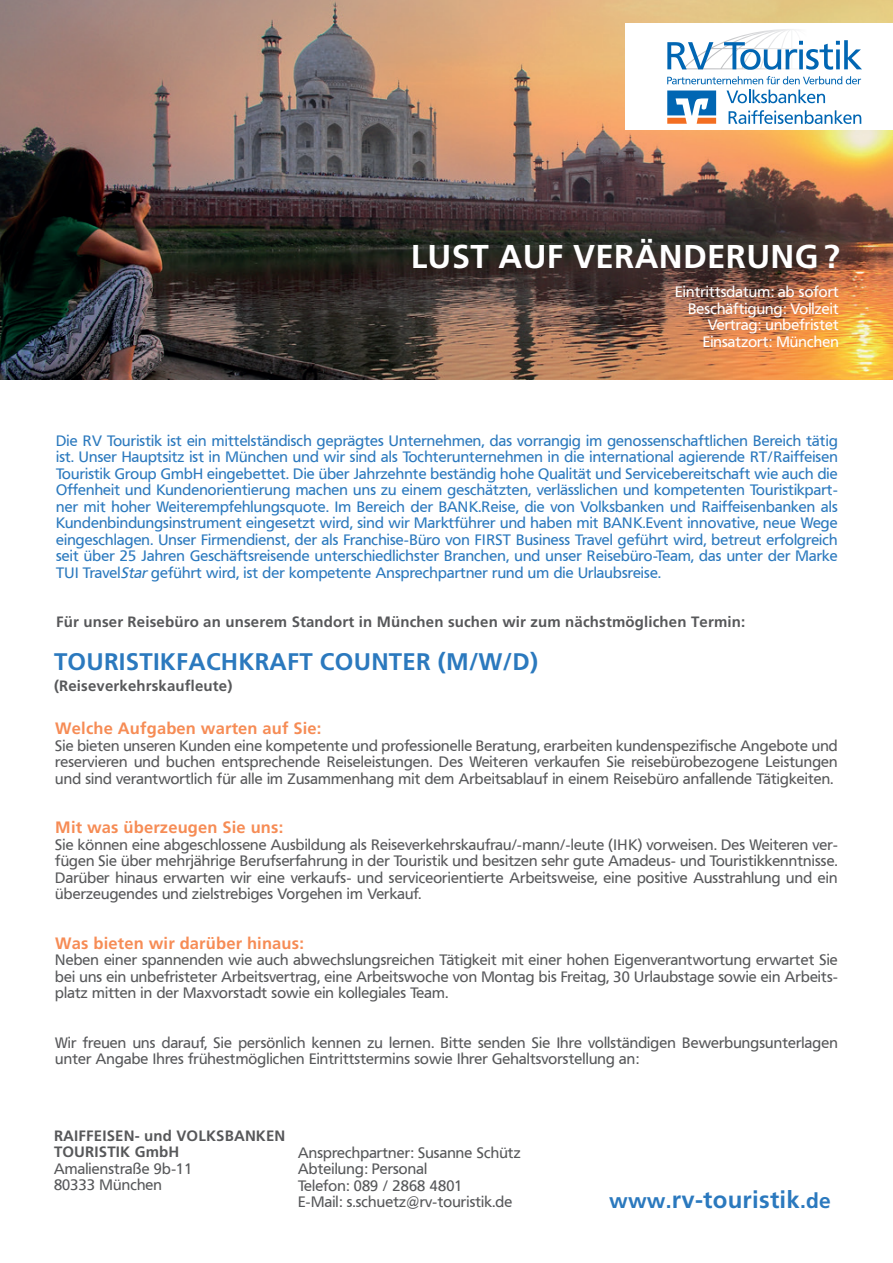
<style>
.page{position:relative;width:893px;height:1263px;background:#fff}
.page>*{position:absolute;margin:0;border:0;box-sizing:border-box;transform-origin:0 0}
.t1{font:700 33px "Frutiger";letter-spacing:.01em;color:#fff}
.t2{font:700 24px "Frutiger";letter-spacing:.01em;color:#2b79be}
.t3{font:700 16.5px "Frutiger";letter-spacing:.01em;color:#f68c55}
.t4{font:15px/16.5px "Frutiger BSK";letter-spacing:.01em;color:#57585a;text-align:justify}
.t5{font:15px/16.5px "Frutiger BSK";letter-spacing:.01em;color:#2b79be;text-align:justify}
.t6{font:700 15px/16.5px "Frutiger";letter-spacing:.01em;color:#57585a}
.t7{font:15px/16.5px "Frutiger BSK";letter-spacing:.01em;color:#fff;text-align:right}
.s1{font-style:italic}
.s2{font-size:21px}
</style>
<div class="page">
<img style="left:0;top:0;width:893px;height:379px">
<div style="left:625px;top:23px;width:268px;height:107px;background:#fff"></div>
<svg style="left:667px;top:76px;width:194px;height:8px"></svg>
<svg style="left:729px;top:110px;width:132px;height:14px"></svg>
<svg style="left:726px;top:90px;width:99px;height:13px"></svg>
<svg style="left:667px;top:29px;width:195px;height:41px"></svg>
<svg style="left:667px;top:91px;width:49px;height:33px"></svg>
<h1 class="t1" style="left:411px;top:237px;width:431px">LUST AUF VERÄNDERUNG ?</h1>
<p class="t7" style="left:675px;top:284px;width:165px">Eintrittsdatum: ab sofort<br>Beschäftigung: Vollzeit<br>Vertrag: unbefristet<br>Einsatzort: München</p>
<p class="t5" style="left:56px;top:432px;width:783px">Die RV Touristik ist ein mittelständisch geprägtes Unternehmen, das vorrangig im genossenschaftlichen Bereich tätig ist. Unser Hauptsitz ist in München und wir sind als Tochterunternehmen in die international agierende RT/Raiffeisen Touristik Group GmbH eingebettet. Die über Jahrzehnte beständig hohe Qualität und Servicebereitschaft wie auch die Offenheit und Kundenorientierung machen uns zu einem geschätzten, verlässlichen und kompetenten Touristikpart&shy;ner mit hoher Weiterempfehlungsquote. Im Bereich der BANK.Reise, die von Volksbanken und Raiffeisenbanken als Kundenbindungsinstrument eingesetzt wird, sind wir Marktführer und haben mit BANK.Event innovative, neue Wege eingeschlagen. Unser Firmendienst, der als Franchise-Büro von FIRST Business Travel geführt wird, betreut erfolgreich seit über 25 Jahren Geschäftsreisende unterschiedlichster Branchen, und unser Reisebüro-Team, das unter der Marke TUI Travel<span class="s1">Star</span>geführt wird, ist der kompetente Ansprechpartner rund um die Urlaubsreise.</p>
<p class="t6" style="left:56px;top:614px;width:691px">Für unser Reisebüro an unserem Standort in München suchen wir zum nächstmöglichen Termin:</p>
<h2 class="t2" style="left:54px;top:648px;width:485px">TOURISTIKFACHKRAFT COUNTER (M/W/D)</h2>
<p class="t6" style="left:54px;top:678px;width:180px">(Reiseverkehrskaufleute)</p>
<p class="t3" style="left:55px;top:719px;width:268px">Welche Aufgaben warten auf Sie:</p>
<p class="t4" style="left:55px;top:737px;width:784px">Sie bieten unseren Kunden eine kompetente und professionelle Beratung, erarbeiten kundenspezifische Angebote und reservieren und buchen entsprechende Reiseleistungen. Des Weiteren verkaufen Sie reisebürobezogene Leistungen und sind verantwortlich für alle im Zusammenhang mit dem Arbeitsablauf in einem Reisebüro anfallende Tätigkeiten.</p>
<p class="t3" style="left:55px;top:818px;width:229px">Mit was überzeugen Sie uns:</p>
<p class="t4" style="left:55px;top:836px;width:784px">Sie können eine abgeschlossene Ausbildung als Reiseverkehrskaufrau/-mann/-leute (IHK) vorweisen. Des Weiteren ver&shy;fügen Sie über mehrjährige Berufserfahrung in der Touristik und besitzen sehr gute Amadeus- und Touristikkenntnisse.<br>Darüber hinaus erwarten wir eine verkaufs- und serviceorientierte Arbeitsweise, eine positive Ausstrahlung und ein überzeugendes und zielstrebiges Vorgehen im Verkauf.</p>
<p class="t3" style="left:55px;top:933px;width:250px">Was bieten wir darüber hinaus:</p>
<p class="t4" style="left:55px;top:952px;width:784px">Neben einer spannenden wie auch abwechslungsreichen Tätigkeit mit einer hohen Eigenverantwortung erwartet Sie bei uns ein unbefristeter Arbeitsvertrag, eine Arbeitswoche von Montag bis Freitag, 30 Urlaubstage sowie ein Arbeits&shy;platz mitten in der Maxvorstadt sowie ein kollegiales Team.</p>
<p class="t4" style="left:55px;top:1034px;width:784px">Wir freuen uns darauf, Sie persönlich kennen zu lernen. Bitte senden Sie Ihre vollständigen Bewerbungsunterlagen unter Angabe Ihres frühestmöglichen Eintrittstermins sowie Ihrer Gehaltsvorstellung an:</p>
<p class="t6" style="left:54px;top:1127px;width:233px">RAIFFEISEN- und VOLKSBANKEN<br>TOURISTIK GmbH</p>
<p class="t4" style="left:54px;top:1160px;width:140px">Amalienstraße 9b-11<br>80333 München</p>
<p class="t4" style="left:298px;top:1144px;width:224px;text-align:left">Ansprechpartner: Susanne Schütz<br>Abteilung: Personal<br>Telefon: 089 / 2868 4801<br>E-Mail: s.schuetz@rv-touristik.de</p>
<h2 class="t2" style="left:609px;top:1186px;width:223px"><span class="s2">www.</span>rv-touristik<span class="s2">.de</span></h2>
</div>
